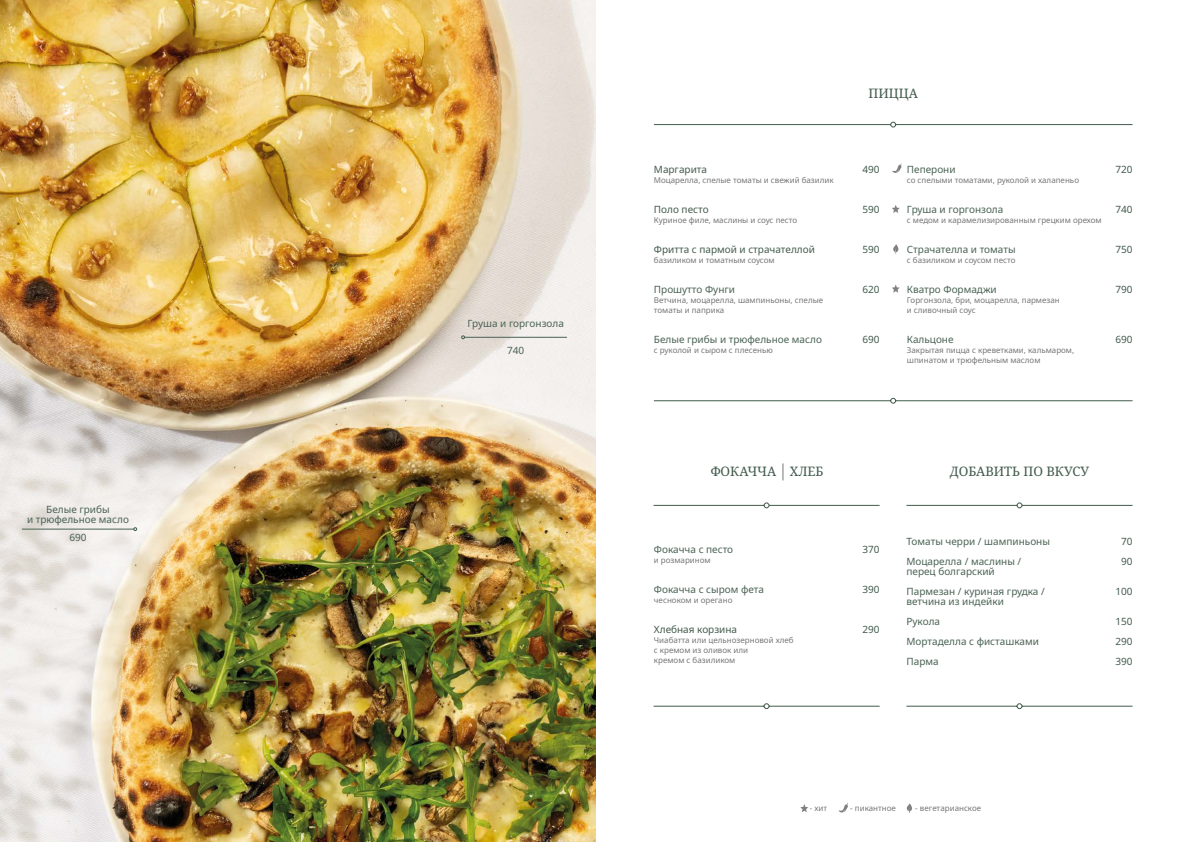
<style>
.page{position:relative;width:1191px;height:842px;background:#fff}
.page>*{position:absolute;margin:0;border:0;box-sizing:border-box;transform-origin:0 0}
.t1{font:13px "Noto Serif";color:#425b4d}
.t2{font:10px/20px "Noto Sans";color:#496254}
.t3{font:10px/20px "Noto Sans";color:#425b4d}
.t4{font:8px/10px "Noto Sans";color:#777676}
</style>
<div class="page">
<img style="left:0;top:0;width:595px;height:842px">
<svg style="left:654px;top:398px;width:479px;height:6px"></svg>
<svg style="left:653px;top:122px;width:480px;height:6px"></svg>
<svg style="left:782px;top:463px;width:1px;height:17px"></svg>
<svg style="left:906px;top:803px;width:6px;height:10px"></svg>
<svg style="left:800px;top:804px;width:8px;height:8px"></svg>
<svg style="left:838px;top:803px;width:10px;height:9px"></svg>
<svg style="left:892px;top:205px;width:7px;height:8px"></svg>
<svg style="left:892px;top:284px;width:7px;height:9px"></svg>
<svg style="left:893px;top:244px;width:5px;height:10px"></svg>
<svg style="left:653px;top:502px;width:227px;height:6px"></svg>
<svg style="left:906px;top:502px;width:227px;height:6px"></svg>
<svg style="left:653px;top:703px;width:227px;height:6px"></svg>
<svg style="left:906px;top:703px;width:227px;height:6px"></svg>
<hr style="left:465px;top:337px;width:101px;height:1px;background:#496254">
<hr style="left:22px;top:529px;width:112px;height:1px;background:#496254">
<svg style="left:461px;top:336px;width:4px;height:3px"></svg>
<svg style="left:134px;top:527px;width:3px;height:4px"></svg>
<svg style="left:892px;top:164px;width:9px;height:9px"></svg>
<p class="t2" style="left:27px;top:505px;width:103px;line-height:10px;text-align:center">Белые грибы<br>и трюфельное масло</p>
<p class="t2" style="left:69px;top:528px;width:19px">690</p>
<p class="t2" style="left:467px;top:314px;width:98px">Груша и горгонзола</p>
<p class="t2" style="left:507px;top:341px;width:19px">740</p>
<p class="t3" style="left:654px;top:159px;width:55px">Маргарита</p>
<p class="t4" style="left:654px;top:175px;width:181px">Моцарелла, спелые томаты и свежий базилик</p>
<p class="t3" style="left:654px;top:199px;width:56px">Поло песто</p>
<p class="t4" style="left:654px;top:215px;width:145px">Куриное филе, маслины и соус песто</p>
<p class="t3" style="left:654px;top:239px;width:162px">Фритта с пармой и страчателлой</p>
<p class="t4" style="left:654px;top:255px;width:122px">базиликом и томатным соусом</p>
<p class="t2" style="left:654px;top:279px;width:83px">Прошутто Фунги</p>
<p class="t4" style="left:654px;top:295px;width:171px">Ветчина, моцарелла, шампиньоны, спелые томаты и паприка</p>
<p class="t2" style="left:654px;top:329px;width:169px">Белые грибы и трюфельное масло</p>
<p class="t4" style="left:654px;top:345px;width:120px">с руколой и сыром с плесенью</p>
<h1 class="t1" style="left:868px;top:85px;width:51px">ПИЦЦА</h1>
<p class="t3" style="left:862px;top:159px;width:19px">490</p>
<p class="t3" style="left:862px;top:199px;width:19px">590</p>
<p class="t3" style="left:862px;top:239px;width:19px">590</p>
<p class="t3" style="left:862px;top:279px;width:19px">620</p>
<p class="t3" style="left:862px;top:329px;width:19px">690</p>
<p class="t2" style="left:907px;top:159px;width:50px">Пеперони</p>
<p class="t4" style="left:907px;top:175px;width:174px">со спелыми томатами, руколой и халапеньо</p>
<p class="t2" style="left:907px;top:199px;width:98px">Груша и горгонзола</p>
<p class="t4" style="left:907px;top:215px;width:196px">с медом и карамелизированным грецким орехом</p>
<p class="t2" style="left:907px;top:239px;width:110px">Страчателла и томаты</p>
<p class="t4" style="left:907px;top:255px;width:110px">с базиликом и соусом песто</p>
<p class="t2" style="left:907px;top:279px;width:91px">Кватро Формаджи</p>
<p class="t4" style="left:907px;top:295px;width:154px">Горгонзола, бри, моцарелла, пармезан и сливочный соус</p>
<p class="t2" style="left:907px;top:329px;width:48px">Кальцоне</p>
<p class="t4" style="left:907px;top:345px;width:169px">Закрытая пицца с креветками, кальмаром, шпинатом и трюфельным маслом</p>
<p class="t3" style="left:1115px;top:159px;width:19px">720</p>
<p class="t3" style="left:1115px;top:199px;width:19px">740</p>
<p class="t3" style="left:1115px;top:239px;width:19px">750</p>
<p class="t3" style="left:1115px;top:279px;width:19px">790</p>
<p class="t3" style="left:1115px;top:329px;width:19px">690</p>
<h1 class="t1" style="left:710px;top:463px;width:114px">ФОКАЧЧА ХЛЕБ</h1>
<h1 class="t1" style="left:949px;top:463px;width:141px">ДОБАВИТЬ ПО ВКУСУ</h1>
<p class="t2" style="left:654px;top:540px;width:81px">Фокачча с песто</p>
<p class="t4" style="left:654px;top:556px;width:58px">и розмарином</p>
<p class="t2" style="left:654px;top:580px;width:112px">Фокачча с сыром фета</p>
<p class="t4" style="left:654px;top:596px;width:80px">чесноком и орегано</p>
<p class="t3" style="left:654px;top:620px;width:85px">Хлебная корзина</p>
<p class="t4" style="left:654px;top:636px;width:141px">Чиабатта или цельнозерновой хлеб с кремом из оливок или<br>кремом с базиликом</p>
<p class="t3" style="left:862px;top:540px;width:19px">370</p>
<p class="t3" style="left:862px;top:580px;width:19px">390</p>
<p class="t3" style="left:862px;top:620px;width:19px">290</p>
<p class="t2" style="left:906px;top:532px;width:145px">Томаты черри / шампиньоны<br>Моцарелла / маслины /</p>
<p class="t2" style="left:906px;top:562px;width:140px">перец болгарский<br>Пармезан / куриная грудка /</p>
<p class="t2" style="left:906px;top:592px;width:134px">ветчина из индейки<br>Рукола<br>Мортаделла с фисташками<br>Парма</p>
<p class="t3" style="left:1121px;top:532px;width:13px">70<br>90</p>
<p class="t3" style="left:1115px;top:582px;width:19px">100</p>
<p class="t3" style="left:1115px;top:612px;width:19px;text-align:justify">150<br>290<br>390</p>
<p class="t4" style="left:809px;top:803px;width:19px">- хит</p>
<p class="t4" style="left:850px;top:803px;width:47px">- пикантное</p>
<p class="t4" style="left:915px;top:803px;width:67px">- вегетарианское</p>
</div>
